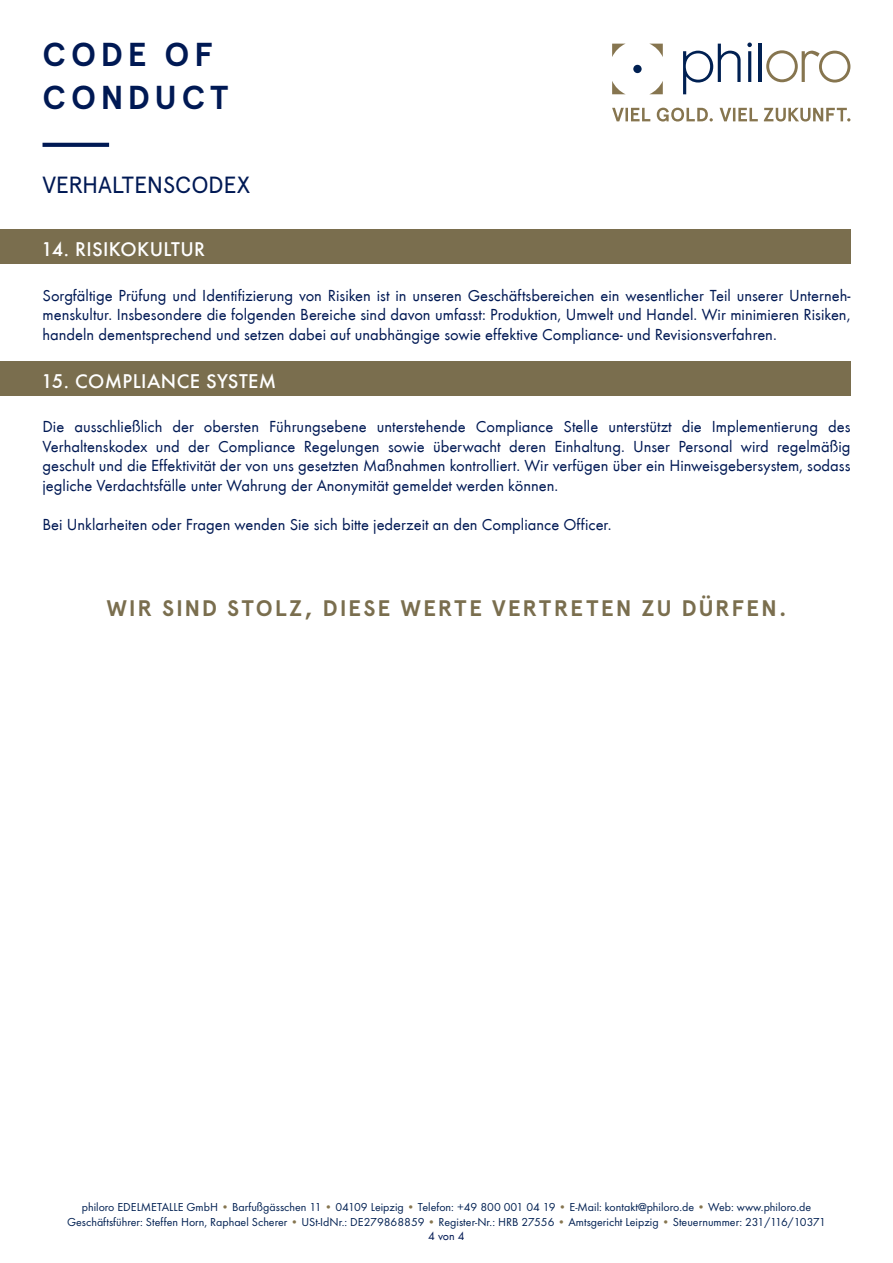
<style>
.page{position:relative;width:893px;height:1263px;background:#fff}
.page>*{position:absolute;margin:0;border:0;box-sizing:border-box;transform-origin:0 0}
.t1{font:700 33.15px/42.9px "Apercu";letter-spacing:.135em;color:#001954}
.t2{font:23.4px "Apercu";letter-spacing:-.015em;color:#001954}
.Ueberschrift{font:700 22.5px "Apercu";letter-spacing:.085em;color:#7a6e4e}
.Balkentext{font:500 20.55px "Futura T";letter-spacing:.02em;color:#fff}
.Fliesstext{font:16.5px/19.5px "Futura T";color:#001954;text-align:justify}
.t3{font:12px/15px "Futura TOT Boo";color:#002052;text-align:center}
.t4{font:12px "Futura T";color:#001954}
.s1{color:#86754f}
</style>
<div class="page">
<svg style="left:43px;top:143px;width:66px;height:4px"></svg>
<div style="left:0;top:230px;width:850px;height:34px;background:#7a6e4e"></div>
<div style="left:0;top:361px;width:850px;height:34px;background:#7a6e4e"></div>
<svg style="left:683px;top:44px;width:58px;height:50px"></svg>
<svg style="left:747px;top:43px;width:5px;height:39px"></svg>
<hr style="left:759px;top:44px;width:3px;height:38px;background:#002052">
<div style="left:633px;top:65px;width:9px;height:8px;background:#002052;border-radius:50%"></div>
<svg style="left:766px;top:50px;width:84px;height:33px"></svg>
<svg style="left:612px;top:44px;width:13px;height:13px"></svg>
<svg style="left:650px;top:44px;width:13px;height:13px"></svg>
<svg style="left:612px;top:81px;width:13px;height:13px"></svg>
<svg style="left:650px;top:81px;width:13px;height:13px"></svg>
<svg style="left:612px;top:108px;width:238px;height:14px"></svg>
<h1 class="t1" style="left:43px;top:33px;width:187px">CODE OF<br>CONDUCT</h1>
<h2 class="t2" style="left:43px;top:171px;width:209px">VERHALTENSCODEX</h2>
<p class="Balkentext" style="left:41px;top:237px;width:165px">14. RISIKOKULTUR</p>
<p class="Fliesstext" style="left:43px;top:285px;width:809px">Sorgfältige Prüfung und Identifizierung von Risiken ist in unseren Geschäftsbereichen ein wesentlicher Teil unserer Unterneh&shy;menskultur. Insbesondere die folgenden Bereiche sind davon umfasst: Produktion, Umwelt und Handel. Wir minimieren Risiken, handeln dementsprechend und setzen dabei auf unabhängige sowie effektive Compliance- und Revisionsverfahren.</p>
<p class="Balkentext" style="left:41px;top:369px;width:237px">15. COMPLIANCE SYSTEM</p>
<p class="Fliesstext" style="left:43px;top:417px;width:809px">Die ausschließlich der obersten Führungsebene unterstehende Compliance Stelle unterstützt die Implementierung des Verhaltenskodex und der Compliance Regelungen sowie überwacht deren Einhaltung. Unser Personal wird regelmäßig geschult und die Effektivität der von uns gesetzten Maßnahmen kontrolliert. Wir verfügen über ein Hinweisgebersystem, sodass jegliche Verdachtsfälle unter Wahrung der Anonymität gemeldet werden können.</p>
<p class="Fliesstext" style="left:43px;top:515px;width:571px">Bei Unklarheiten oder Fragen wenden Sie sich bitte jederzeit an den Compliance Officer.</p>
<p class="Ueberschrift" style="left:106px;top:595px;width:682px">WIR SIND STOLZ, DIESE WERTE VERTRETEN ZU DÜRFEN.</p>
<p class="t3" style="left:67px;top:1199px;width:760px">philoro EDELMETALLE GmbH <span class="s1">•</span> Barfußgässchen 11 <span class="s1">•</span> 04109 Leipzig <span class="s1">•</span> Telefon: +49 800 001 04 19 <span class="s1">•</span> E-Mail: kontakt@philoro.de <span class="s1">•</span> Web: www.philoro.de<br>Geschäftsführer: Steffen Horn, Raphael Scherer <span class="s1">•</span> USt-IdNr.: DE279868859 <span class="s1">•</span> Register-Nr.: HRB 27556 <span class="s1">•</span> Amtsgericht Leipzig <span class="s1">•</span> Steuernummer: 231/116/10371</p>
<p class="t4" style="left:428px;top:1229px;width:38px">4 von 4</p>
</div>
